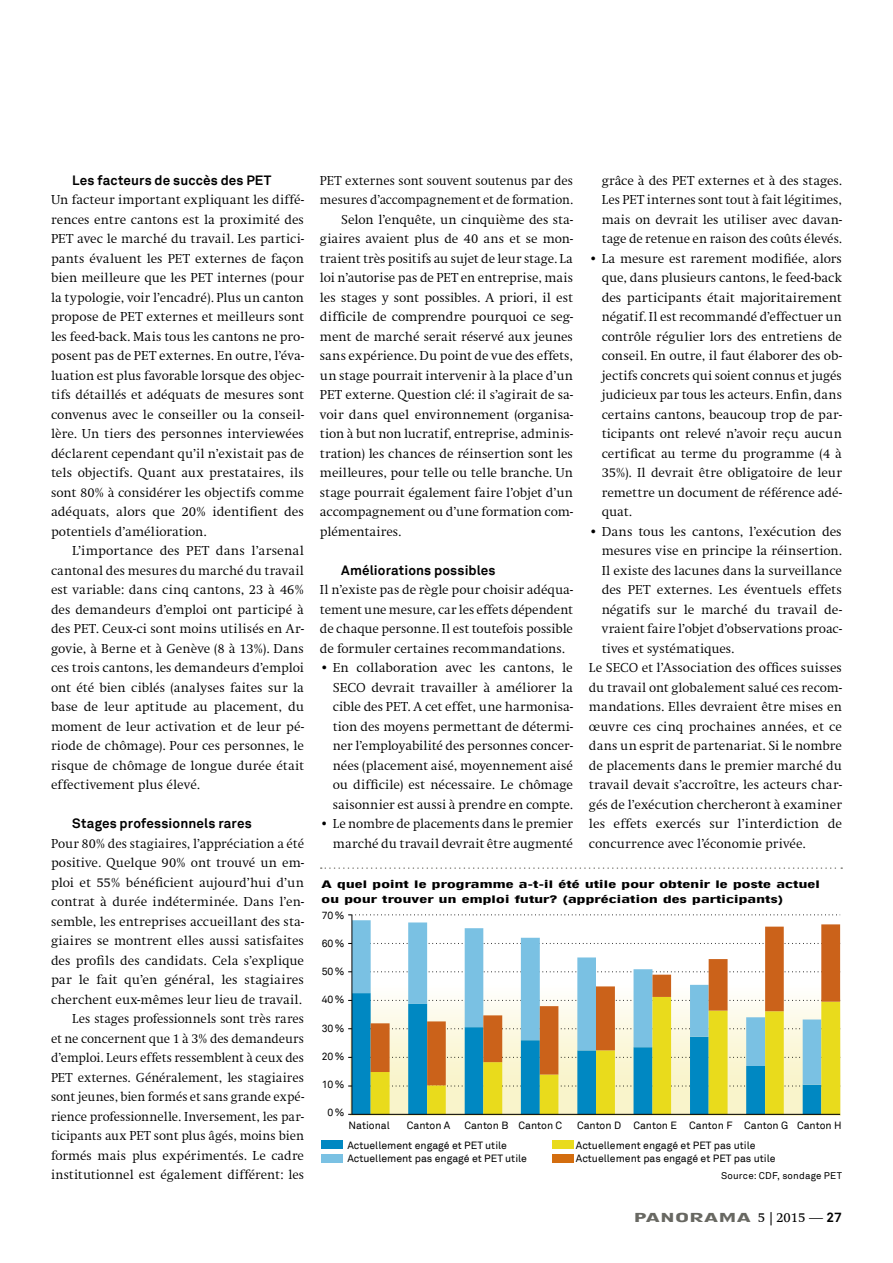
<style>
.page{position:relative;width:893px;height:1263px;background:#fff}
.page>*{position:absolute;margin:0;border:0;box-sizing:border-box;transform-origin:0 0}
.t1{font:300 13.5px/19.5px "Swift";color:#000;text-align:justify}
.t2{font:700 13.5px "Akkurat";letter-spacing:.01em;color:#000}
.t3{font:300 13.5px "Swift";color:#000;scale:.95 1}
.t4{font:13.5px "Rundfunk Grotesk Com";color:#686862;scale:1.5 1}
.t5{font:11.25px/15px "Rundfunk Grotesk Com";letter-spacing:-.03em;color:#000;scale:1.35 1}
.t6{font:10.5px "Akkurat";color:#000}
.t7{font:9.75px "Akkurat";letter-spacing:.02em;color:#000}
.s1{font-family:"Swift Com";color:#000}
.s2{font-family:"Swift";font-weight:300;color:#000}
.s3{font-family:"Akkurat";font-weight:700;color:#000}
</style>
<div class="page">
<svg style="left:353px;top:920px;width:75px;height:165px;background:#48a8d3"></svg>
<svg style="left:371px;top:1086px;width:469px;height:28px;background:#a2c788"></svg>
<svg style="left:371px;top:924px;width:469px;height:161px"></svg>
<hr style="left:352px;top:915px;width:1px;height:199px;background:#000">
<svg style="left:348px;top:1085px;width:493px;height:1px"></svg>
<svg style="left:348px;top:1057px;width:493px;height:1px"></svg>
<svg style="left:348px;top:1028px;width:493px;height:1px"></svg>
<svg style="left:348px;top:1000px;width:493px;height:1px"></svg>
<svg style="left:348px;top:971px;width:493px;height:1px"></svg>
<svg style="left:348px;top:943px;width:493px;height:1px"></svg>
<svg style="left:348px;top:914px;width:493px;height:1px"></svg>
<hr style="left:352px;top:1114px;width:488px;height:1px;background:#000">
<div style="left:321px;top:1140px;width:21px;height:9px;background:#0088c2"></div>
<div style="left:552px;top:1140px;width:21px;height:9px;background:#e9db1c"></div>
<div style="left:321px;top:1154px;width:21px;height:8px;background:#7ac1e3"></div>
<div style="left:552px;top:1154px;width:21px;height:8px;background:#d36d0f"></div>
<svg style="left:321px;top:867px;width:521px;height:2px"></svg>
<p class="t2" style="left:72px;top:172px;width:201px">Les facteurs de succès des PET</p>
<p class="t1" style="left:51px;top:190px;width:255px">Un facteur important expliquant les diffé&shy;rences entre cantons est la proximité des PET avec le marché du travail. Les partici&shy;pants évaluent les PET externes de façon bien meilleure que les PET internes (pour la typologie, voir l’encadré). Plus un canton propose de PET externes et meilleurs sont les feed-back. Mais tous les cantons ne pro&shy;posent pas de PET externes. En outre, l’éva&shy;luation est plus favorable lorsque des objec&shy;tifs détaillés et adéquats de mesures sont convenus avec le conseiller ou la conseil&shy;lère. Un tiers des personnes interviewées déclarent cependant qu’il n’existait pas de tels objectifs. Quant aux prestataires, ils sont 80% à considérer les objectifs comme adéquats, alors que 20% identifient des potentiels d’amélioration.</p>
<p class="t1" style="left:51px;top:541px;width:254px;text-indent:21px">L’importance des PET dans l’arsenal cantonal des mesures du marché du travail est variable: dans cinq cantons, 23 à 46% des demandeurs d’emploi ont participé à des PET. Ceux-ci sont moins utilisés en Ar&shy;govie, à Berne et à Genève (8 à 13%). Dans ces trois cantons, les demandeurs d’emploi ont été bien ciblés (analyses faites sur la base de leur aptitude au placement, du moment de leur activation et de leur pé&shy;riode de chômage). Pour ces personnes, le risque de chômage de longue durée était effectivement plus élevé.</p>
<p class="t2" style="left:72px;top:815px;width:181px">Stages professionnels rares</p>
<p class="t1" style="left:51px;top:834px;width:255px;text-align:right">Pour 80% des stagiaires, l’appréciation a été positive. Quelque 90% ont trouvé un em&shy;ploi et 55% bénéficient aujourd’hui d’un contrat à durée indéterminée. Dans l’en&shy;semble, les entreprises accueillant des sta&shy;giaires se montrent elles aussi satisfaites des profils des candidats. Cela s’explique par le fait qu’en général, les stagiaires cherchent eux-mêmes leur lieu de travail.<br>Les stages professionnels sont très rares<br>et ne concernent que 1 à 3% des demandeurs d’emploi. Leurs effets ressemblent à ceux des PET externes. Généralement, les stagiaires sont jeunes, bien formés et sans grande expé&shy;rience professionnelle. Inversement, les par&shy;ticipants aux PET sont plus âgés, moins bien formés mais plus expérimentés. Le cadre institutionnel est également différent: les</p>
<p class="t1" style="left:320px;top:171px;width:254px">PET externes sont souvent soutenus par des</p>
<p class="t3" style="left:320px;top:193px;width:268px">mesures d’accompagnement et de formation.</p>
<p class="t1" style="left:341px;top:210px;width:233px">Selon l’enquête, un cinquième des sta-</p>
<p class="t1" style="left:320px;top:229px;width:254px">giaires avaient plus de 40 ans et se mon-</p>
<p class="t1" style="left:320px;top:249px;width:254px">traient très positifs au sujet de leur stage. La</p>
<p class="t1" style="left:320px;top:268px;width:255px">loi n’autorise pas de PET en entreprise, mais</p>
<p class="t1" style="left:320px;top:288px;width:254px">les stages y sont possibles. A priori, il est</p>
<p class="t1" style="left:320px;top:307px;width:254px">difficile de comprendre pourquoi ce seg-</p>
<p class="t1" style="left:320px;top:327px;width:254px">ment de marché serait réservé aux jeunes</p>
<p class="t1" style="left:320px;top:346px;width:254px">sans expérience. Du point de vue des effets,</p>
<p class="t1" style="left:320px;top:366px;width:254px">un stage pourrait intervenir à la place d’un</p>
<p class="t1" style="left:320px;top:385px;width:254px">PET externe. Question clé: il s’agirait de sa-</p>
<p class="t1" style="left:320px;top:405px;width:254px">voir dans quel environnement (organisa-</p>
<p class="t1" style="left:320px;top:424px;width:254px">tion à but non lucratif, entreprise, adminis-</p>
<p class="t1" style="left:320px;top:444px;width:254px">tration) les chances de réinsertion sont les</p>
<p class="t1" style="left:320px;top:463px;width:254px">meilleures, pour telle ou telle branche. Un</p>
<p class="t1" style="left:320px;top:483px;width:254px">stage pourrait également faire l’objet d’un</p>
<p class="t1" style="left:320px;top:502px;width:254px">accompagnement ou d’une formation com-</p>
<p class="t1" style="left:320px;top:522px;width:83px">plémentaires.</p>
<p class="t2" style="left:341px;top:562px;width:156px">Améliorations possibles</p>
<p class="t1" style="left:320px;top:580px;width:254px">Il n’existe pas de règle pour choisir adéqua&shy;tement une mesure, car les effets dépendent de chaque personne. Il est toutefois possible de formuler certaines recommandations.</p>
<p class="t1" style="left:333px;top:658px;width:242px;text-indent:-13px">• En collaboration avec les cantons, le SECO devrait travailler à améliorer la cible des PET. A cet effet, une harmonisa&shy;tion des moyens permettant de détermi&shy;ner l’employabilité des personnes concer&shy;nées (placement aisé, moyennement aisé ou difficile) est nécessaire. Le chômage saisonnier est aussi à prendre en compte.</p>
<p class="t1" style="left:320px;top:814px;width:255px;text-align:right">• Le nombre de placements dans le premier marché du travail devrait être augmenté</p>
<p class="t1" style="left:602px;top:171px;width:242px">grâce à des PET externes et à des stages.<br>Les PET internes sont tout à fait légitimes, mais on devrait les utiliser avec davan&shy;tage de retenue en raison des coûts élevés.</p>
<p class="t1" style="left:602px;top:249px;width:242px;text-indent:-13px">• La mesure est rarement modifiée, alors que, dans plusieurs cantons, le feed-back des participants était majoritairement négatif. Il est recommandé d’effectuer un contrôle régulier lors des entretiens de conseil. En outre, il faut élaborer des ob&shy;jectifs concrets qui soient connus et jugés judicieux par tous les acteurs. Enfin, dans certains cantons, beaucoup trop de par&shy;ticipants ont relevé n’avoir reçu aucun certificat au terme du programme (4 à 35%). Il devrait être obligatoire de leur remettre un document de référence adé&shy;quat.</p>
<p class="t1" style="left:589px;top:522px;width:254px">• Dans tous les cantons, l’exécution des</p>
<p class="t1" style="left:602px;top:541px;width:242px">mesures vise en principe la réinsertion.</p>
<p class="t1" style="left:602px;top:561px;width:242px">Il existe des lacunes dans la surveillance</p>
<p class="t1" style="left:602px;top:580px;width:242px">des PET externes. Les éventuels effets</p>
<p class="t1" style="left:602px;top:600px;width:242px">négatifs sur le marché du travail de-</p>
<p class="t1" style="left:602px;top:619px;width:242px">vraient faire l’objet d’observations proac-</p>
<p class="t1" style="left:602px;top:639px;width:134px">tives et systématiques.</p>
<p class="t1" style="left:589px;top:658px;width:254px">Le SECO et l’Association des offices suisses</p>
<p class="t1" style="left:589px;top:678px;width:254px">du travail ont globalement salué ces recom-</p>
<p class="t1" style="left:589px;top:697px;width:254px">mandations. Elles devraient être mises en</p>
<p class="t1" style="left:589px;top:717px;width:254px">œuvre ces cinq prochaines années, et ce</p>
<p class="t1" style="left:589px;top:736px;width:254px">dans un esprit de partenariat. Si le nombre</p>
<p class="t1" style="left:589px;top:756px;width:255px">de placements dans le premier marché du</p>
<p class="t1" style="left:589px;top:775px;width:254px">travail devait s’accroître, les acteurs char-</p>
<p class="t1" style="left:589px;top:795px;width:254px">gés de l’exécution chercheront à examiner</p>
<p class="t1" style="left:589px;top:814px;width:254px">les effets exercés sur l’interdiction de</p>
<p class="t1" style="left:589px;top:834px;width:218px">concurrence avec l’économie privée.</p>
<p class="t5" style="left:321px;top:876px;width:371px">A quel point le programme a-t-il été utile pour obtenir le poste actuel ou pour trouver un emploi futur? (appréciation des participants)</p>
<p class="t6" style="left:322px;top:909px;width:24px">70%</p>
<p class="t6" style="left:322px;top:937px;width:24px">60%</p>
<p class="t6" style="left:322px;top:965px;width:24px">50%</p>
<p class="t6" style="left:322px;top:993px;width:24px">40%</p>
<p class="t6" style="left:322px;top:1022px;width:24px">30%</p>
<p class="t6" style="left:322px;top:1050px;width:24px">20%</p>
<p class="t6" style="left:322px;top:1078px;width:24px">10%</p>
<p class="t6" style="left:328px;top:1106px;width:18px">0%</p>
<p class="t6" style="left:348px;top:1119px;width:43px">National</p>
<p class="t6" style="left:407px;top:1119px;width:45px">Canton A</p>
<p class="t6" style="left:464px;top:1119px;width:99px">Canton B Canton C</p>
<p class="t6" style="left:577px;top:1119px;width:266px">Canton D Canton E Canton F Canton G Canton H</p>
<p class="t6" style="left:347px;top:1139px;width:161px">Actuellement engagé et PET utile</p>
<p class="t6" style="left:576px;top:1139px;width:181px">Actuellement engagé et PET pas utile</p>
<p class="t6" style="left:347px;top:1152px;width:181px">Actuellement pas engagé et PET utile</p>
<p class="t6" style="left:576px;top:1152px;width:201px">Actuellement pas engagé et PET pas utile</p>
<p class="t7" style="left:721px;top:1170px;width:122px">Source: CDF, sondage PET</p>
<p class="t4" style="left:633px;top:1210px;width:141px">PANORAMA <span class="s1">5 |2015</span> <span class="s2">—</span> <span class="s3">27</span></p>
</div>
